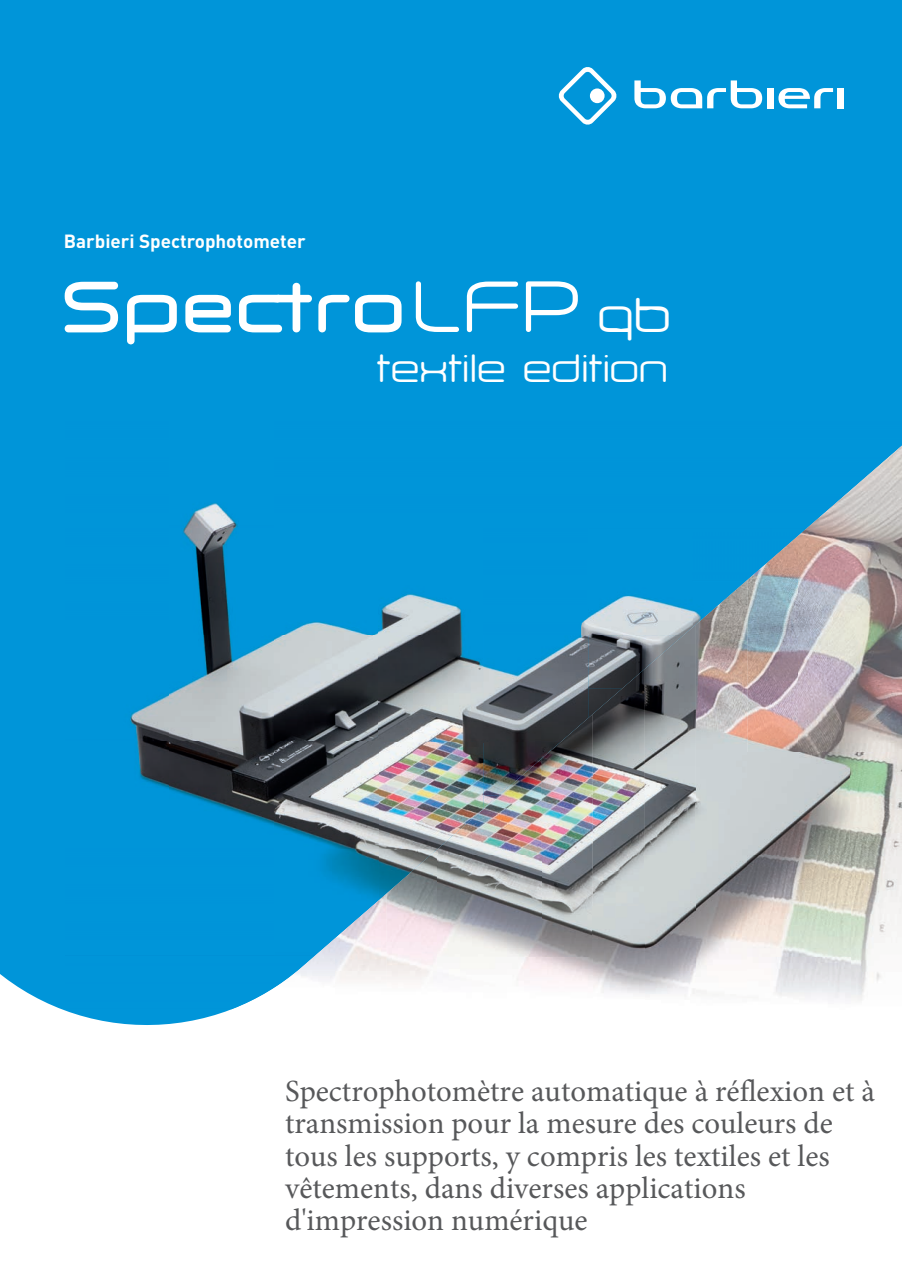
<style>
.page{position:relative;width:902px;height:1272px;background:#fff}
.page>*{position:absolute;margin:0;border:0;box-sizing:border-box;transform-origin:0 0}
.t1{font:73.95px "Orenburg";color:#fff}
.t2{font:40.2px "Orenburg";color:#fff}
.t3{font:30.75px/32.2px "Minion Pro";color:#57585a}
.t4{font:700 18.9px "DINOT";color:#fff}
.s1{font-size:49.65px}
</style>
<div class="page">
<div style="left:0;top:0;width:901px;height:1025px;background:#0095d9"></div>
<svg style="left:558px;top:66px;width:59px;height:59px"></svg>
<svg style="left:634px;top:80px;width:128px;height:28px"></svg>
<div style="left:767px;top:88px;width:6px;height:20px;background:#fff"></div>
<div style="left:837px;top:88px;width:6px;height:20px;background:#fff"></div>
<svg style="left:778px;top:88px;width:55px;height:20px"></svg>
<div style="left:590px;top:88px;width:14px;height:15px;background:#fff;border-radius:50%"></div>
<svg style="left:65px;top:282px;width:336px;height:62px"></svg>
<img style="left:799px;top:528px;width:102px;height:224px">
<img style="left:747px;top:581px;width:52px;height:171px">
<img style="left:695px;top:581px;width:52px;height:428px">
<img style="left:644px;top:627px;width:51px;height:382px">
<img style="left:592px;top:688px;width:52px;height:321px">
<img style="left:541px;top:718px;width:51px;height:239px">
<img style="left:438px;top:795px;width:103px;height:162px">
<img style="left:747px;top:752px;width:154px;height:257px">
<img style="left:386px;top:849px;width:52px;height:160px">
<img style="left:335px;top:899px;width:51px;height:110px">
<img style="left:315px;top:955px;width:20px;height:54px">
<img style="left:438px;top:957px;width:154px;height:52px">
<div style="left:65px;top:421px;width:836px;height:107px;background:#0095d9"></div>
<img style="left:65px;top:528px;width:628px;height:107px">
<img style="left:692px;top:528px;width:114px;height:53px">
<img style="left:692px;top:581px;width:53px;height:46px">
<img style="left:65px;top:635px;width:523px;height:107px">
<img style="left:588px;top:635px;width:95px;height:53px">
<img style="left:588px;top:688px;width:34px;height:30px">
<img style="left:65px;top:741px;width:418px;height:108px">
<img style="left:483px;top:741px;width:77px;height:54px">
<img style="left:483px;top:795px;width:16px;height:14px">
<img style="left:65px;top:848px;width:314px;height:107px">
<img style="left:379px;top:848px;width:58px;height:51px">
<img style="left:65px;top:955px;width:250px;height:54px">
<p class="t4" style="left:64px;top:229px;width:243px">Barbieri Spectrophotometer</p>
<h1 class="t1" style="left:412px;top:281px;width:259px">LFP <span class="s1">qb</span></h1>
<h2 class="t2" style="left:376px;top:354px;width:293px">textile edition</h2>
<p class="t3" style="left:285px;top:1075px;width:591px">Spectrophotomètre automatique à réflexion et à transmission pour la mesure des couleurs de tous les supports, y compris les textiles et les vêtements, dans diverses applications d'impression numérique</p>
</div>
